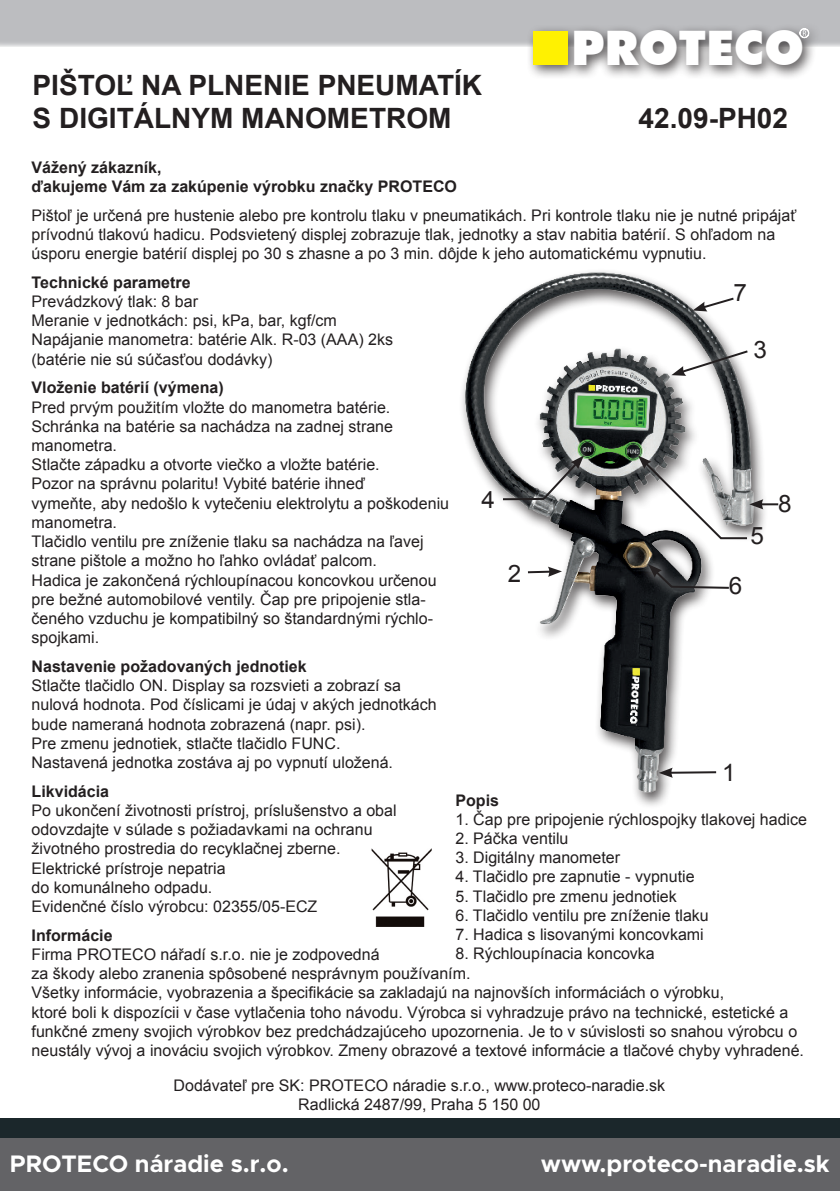
<style>
.page{position:relative;width:840px;height:1191px;background:#fff}
.page>*{position:absolute;margin:0;border:0;box-sizing:border-box;transform-origin:0 0}
.t1{font:900 47.6px "Futura BT";color:#fff}
.t2{font:700 28px "Arial";color:#231f20}
.t3{font:700 24px "Metropolis";color:#fff}
.t4{font:24px "Arial";color:#231f20}
.t5{font:700 22px "Arial";color:#fff}
.t6{font:16px/19.2px "Arial";color:#231f20}
.t7{font:700 16px "Arial";color:#231f20}
</style>
<div class="page">
<div style="left:0;top:1119px;width:839px;height:20px;background:#1b272b"></div>
<div style="left:0;top:0;width:839px;height:46px;background:#bcbdc0"></div>
<div style="left:525px;top:22px;width:297px;height:59px;background:#231f20;opacity:.75"></div>
<div style="left:533px;top:31px;width:34px;height:34px;background:#fff101"></div>
<svg style="left:798px;top:28px;width:10px;height:10px"></svg>
<img style="left:464px;top:271px;width:298px;height:529px">
<svg style="left:649px;top:758px;width:76px;height:29px"></svg>
<hr style="left:669px;top:771px;width:46px;height:2px;background:#231f20">
<svg style="left:658px;top:767px;width:14px;height:11px"></svg>
<div style="left:518px;top:557px;width:52px;height:29px;background:#fff"></div>
<svg style="left:528px;top:566px;width:33px;height:11px"></svg>
<svg style="left:493px;top:446px;width:100px;height:65px"></svg>
<svg style="left:500px;top:455px;width:83px;height:46px"></svg>
<svg style="left:683px;top:288px;width:60px;height:34px"></svg>
<svg style="left:692px;top:296px;width:43px;height:15px"></svg>
<svg style="left:662px;top:341px;width:94px;height:45px"></svg>
<svg style="left:671px;top:349px;width:78px;height:27px"></svg>
<svg style="left:638px;top:554px;width:100px;height:45px"></svg>
<svg style="left:648px;top:564px;width:82px;height:26px"></svg>
<svg style="left:628px;top:446px;width:128px;height:104px"></svg>
<svg style="left:637px;top:455px;width:140px;height:85px"></svg>
<img style="left:371px;top:848px;width:61px;height:78px">
<div style="left:0;top:1139px;width:839px;height:52px;background:#636366"></div>
<h1 class="t1" style="left:570px;top:20px;width:235px">PROTECO</h1>
<p class="t2" style="left:33px;top:66px;width:451px">PIŠTOĽ NA PLNENIE PNEUMATÍK</p>
<p class="t2" style="left:33px;top:100px;width:420px">S DIGITÁLNYM MANOMETROM</p>
<p class="t2" style="left:638px;top:100px;width:151px">42.09-PH02</p>
<p class="t7" style="left:32px;top:156px;width:131px">Vážený zákazník,</p>
<p class="t7" style="left:32px;top:175px;width:426px">ďakujeme Vám za zakúpenie výrobku značky PROTECO</p>
<p class="t6" style="left:32px;top:205px;width:765px">Pištoľ je určená pre hustenie alebo pre kontrolu tlaku v pneumatikách. Pri kontrole tlaku nie je nutné pripájať prívodnú tlakovú hadicu. Podsvietený displej zobrazuje tlak, jednotky a stav nabitia batérií. S ohľadom na úsporu energie batérií displej po 30 s zhasne a po 3 min. dôjde k jeho automatickému vypnutiu.</p>
<p class="t7" style="left:32px;top:271px;width:160px">Technické parametre</p>
<p class="t6" style="left:32px;top:292px;width:168px">Prevádzkový tlak: 8 bar</p>
<p class="t6" style="left:32px;top:311px;width:307px">Meranie v jednotkách: psi, kPa, bar, kgf/cm</p>
<p class="t6" style="left:32px;top:330px;width:363px">Napájanie manometra: batérie Alk. R-03 (AAA) 2ks</p>
<p class="t6" style="left:32px;top:349px;width:242px">(batérie nie sú súčasťou dodávky)</p>
<p class="t7" style="left:32px;top:377px;width:194px">Vloženie batérií (výmena)</p>
<p class="t6" style="left:32px;top:397px;width:360px">Pred prvým použitím vložte do manometra batérie.</p>
<p class="t6" style="left:32px;top:417px;width:363px">Schránka na batérie sa nachádza na zadnej strane</p>
<p class="t6" style="left:32px;top:436px;width:87px">manometra.</p>
<p class="t6" style="left:32px;top:455px;width:349px">Stlačte západku a otvorte viečko a vložte batérie.</p>
<p class="t6" style="left:32px;top:474px;width:334px">Pozor na správnu polaritu! Vybité batérie ihneď</p>
<p class="t6" style="left:32px;top:493px;width:419px">vymeňte, aby nedošlo k vytečeniu elektrolytu a poškodeniu</p>
<p class="t6" style="left:32px;top:513px;width:87px">manometra.</p>
<p class="t6" style="left:32px;top:532px;width:393px">Tlačidlo ventilu pre zníženie tlaku sa nachádza na ľavej</p>
<p class="t6" style="left:32px;top:551px;width:347px">strane pištole a možno ho ľahko ovládať palcom.</p>
<p class="t6" style="left:32px;top:570px;width:406px">Hadica je zakončená rýchloupínacou koncovkou určenou</p>
<p class="t6" style="left:32px;top:589px;width:395px">pre bežné automobilové ventily. Čap pre pripojenie stla-</p>
<p class="t6" style="left:32px;top:609px;width:403px">čeného vzduchu je kompatibilný so štandardnými rýchlo-</p>
<p class="t6" style="left:32px;top:628px;width:69px">spojkami.</p>
<p class="t7" style="left:32px;top:655px;width:276px">Nastavenie požadovaných jednotiek</p>
<p class="t6" style="left:32px;top:676px;width:371px">Stlačte tlačidlo ON. Display sa rozsvieti a zobrazí sa</p>
<p class="t6" style="left:32px;top:695px;width:406px">nulová hodnota. Pod číslicami je údaj v akých jednotkách</p>
<p class="t6" style="left:32px;top:714px;width:335px">bude nameraná hodnota zobrazená (napr. psi).</p>
<p class="t6" style="left:32px;top:733px;width:310px">Pre zmenu jednotiek, stlačte tlačidlo FUNC.</p>
<p class="t6" style="left:32px;top:753px;width:363px">Nastavená jednotka zostáva aj po vypnutí uložená.</p>
<p class="t7" style="left:32px;top:780px;width:79px">Likvidácia</p>
<p class="t6" style="left:32px;top:801px;width:366px">Po ukončení životnosti prístroj, príslušenstvo a obal</p>
<p class="t6" style="left:32px;top:820px;width:342px">odovzdajte v súlade s požiadavkami na ochranu</p>
<p class="t6" style="left:32px;top:839px;width:310px">životného prostredia do recyklačnej zberne.</p>
<p class="t6" style="left:32px;top:858px;width:195px">Elektrické prístroje nepatria</p>
<p class="t6" style="left:32px;top:877px;width:182px">do komunálneho odpadu.</p>
<p class="t6" style="left:32px;top:897px;width:287px">Evidenčné číslo výrobcu: 02355/05-ECZ</p>
<p class="t7" style="left:32px;top:924px;width:82px">Informácie</p>
<p class="t6" style="left:32px;top:945px;width:349px">Firma PROTECO nářadí s.r.o. nie je zodpovedná</p>
<p class="t6" style="left:32px;top:964px;width:440px">za škody alebo zranenia spôsobené nesprávnym používaním.</p>
<p class="t6" style="left:32px;top:983px;width:693px">Všetky informácie, vyobrazenia a špecifikácie sa zakladajú na najnovších informáciách o výrobku,</p>
<p class="t6" style="left:32px;top:1002px;width:773px">ktoré boli k dispozícii v čase vytlačenia toho návodu. Výrobca si vyhradzuje právo na technické, estetické a funkčné zmeny svojich výrobkov bez predchádzajúceho upozornenia. Je to v súvislosti so snahou výrobcu o neustály vývoj a inováciu svojich výrobkov. Zmeny obrazové a textové informácie a tlačové chyby vyhradené.</p>
<p class="t4" style="left:733px;top:277px;width:15px">7</p>
<p class="t4" style="left:753px;top:334px;width:15px">3</p>
<p class="t4" style="left:481px;top:483px;width:15px">4</p>
<p class="t4" style="left:777px;top:488px;width:15px">8</p>
<p class="t4" style="left:750px;top:520px;width:15px">5</p>
<p class="t4" style="left:507px;top:557px;width:15px">2</p>
<p class="t4" style="left:728px;top:570px;width:15px">6</p>
<p class="t4" style="left:721px;top:757px;width:15px">1</p>
<p class="t7" style="left:455px;top:789px;width:45px">Popis</p>
<p class="t6" style="left:455px;top:810px;width:353px">1. Čap pre pripojenie rýchlospojky tlakovej hadice</p>
<p class="t6" style="left:455px;top:829px;width:114px">2. Páčka ventilu</p>
<p class="t6" style="left:455px;top:848px;width:166px">3. Digitálny manometer</p>
<p class="t6" style="left:455px;top:867px;width:240px">4. Tlačidlo pre zapnutie - vypnutie</p>
<p class="t6" style="left:455px;top:886px;width:223px">5. Tlačidlo pre zmenu jednotiek</p>
<p class="t6" style="left:455px;top:906px;width:255px">6. Tlačidlo ventilu pre zníženie tlaku</p>
<p class="t6" style="left:455px;top:925px;width:250px">7. Hadica s lisovanými koncovkami</p>
<p class="t6" style="left:455px;top:944px;width:201px">8. Rýchloupínacia koncovka</p>
<p class="t6" style="left:173px;top:1075px;width:493px">Dodávateľ pre SK: PROTECO náradie s.r.o., www.proteco-naradie.sk</p>
<p class="t6" style="left:298px;top:1094px;width:243px">Radlická 2487/99, Praha 5 150 00</p>
<p class="t3" style="left:10px;top:1148px;width:280px">PROTECO náradie s.r.o.</p>
<p class="t3" style="left:540px;top:1148px;width:290px">www.proteco-naradie.sk</p>
<h3 class="t5" style="left:563px;top:1150px;width:229px">www.vaskonaradie.sk</h3>
</div>
